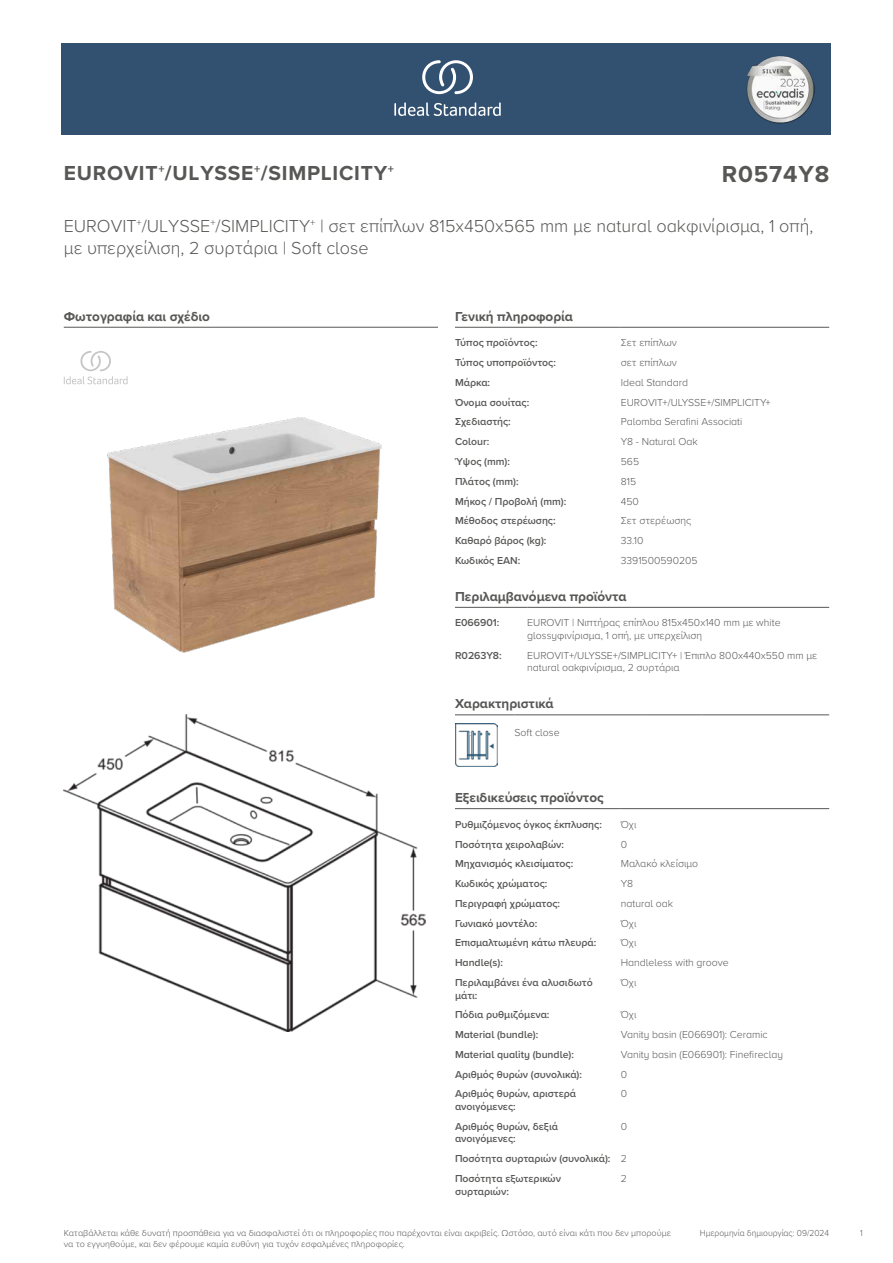
<style>
.page{position:relative;width:893px;height:1263px;background:#fff}
.page>*{position:absolute;margin:0;border:0;box-sizing:border-box;transform-origin:0 0}
.t1{font:700 24px "Proxima Nova A";letter-spacing:.035em;color:#575756}
.t2{font:700 21px "Proxima Nova A";letter-spacing:.035em;color:#575756}
.t3{font:300 18px/21.6px "Proxima Nova A";color:#575756}
.t4{font:700 13.5px "Proxima Nova A";color:#575756}
.t5{font:600 10.5px/12.6px "Proxima Nova A";color:#575756}
.t6{font:300 10.5px/12.6px "Proxima Nova A";color:#575756}
.t7{font:300 9px/10.8px "Proxima Nova A";color:#575756}
.t8{font:300 9px "Proxima Nova A";color:#575756;scale:.95 1}
.s1{font-weight:300}
</style>
<div class="page">
<div style="left:62px;top:43px;width:769px;height:91px;background:#325070"></div>
<hr style="left:455px;top:327px;width:166px;height:1px;background:#575756">
<hr style="left:621px;top:327px;width:208px;height:1px;background:#575756">
<hr style="left:455px;top:607px;width:72px;height:1px;background:#575756">
<hr style="left:527px;top:607px;width:302px;height:1px;background:#575756">
<hr style="left:455px;top:715px;width:59px;height:1px;background:#575756">
<hr style="left:514px;top:715px;width:128px;height:1px;background:#575756">
<hr style="left:642px;top:715px;width:60px;height:1px;background:#575756">
<hr style="left:702px;top:715px;width:127px;height:1px;background:#575756">
<img style="left:455px;top:723px;width:42px;height:43px">
<hr style="left:455px;top:808px;width:166px;height:1px;background:#575756">
<hr style="left:621px;top:808px;width:208px;height:1px;background:#575756">
<img style="left:64px;top:714px;width:361px;height:318px">
<hr style="left:64px;top:327px;width:374px;height:1px;background:#575756">
<svg style="left:64px;top:351px;width:64px;height:33px"></svg>
<img style="left:107px;top:417px;width:275px;height:236px">
<svg style="left:394px;top:102px;width:107px;height:14px"></svg>
<svg style="left:422px;top:60px;width:51px;height:34px"></svg>
<img style="left:746px;top:56px;width:68px;height:67px">
<h2 class="t2" style="left:64px;top:157px;width:332px">EUROVIT<sup>+</sup>/ULYSSE<sup>+</sup>/SIMPLICITY<sup>+</sup></h2>
<h1 class="t1" style="left:722px;top:156px;width:109px">R0574Y8</h1>
<h3 class="t3" style="left:64px;top:214px;width:751px">EUROVIT<sup>+</sup>/ULYSSE<sup>+</sup>/SIMPLICITY<sup>+</sup> | σετ επίπλων 815x450x565 mm με natural oakφινίρισμα, 1 οπή, με υπερχείλιση, 2 συρτάρια | Soft close</h3>
<p class="t4" style="left:64px;top:306px;width:148px">Φωτογραφία και σχέδιο</p>
<p class="t4" style="left:455px;top:306px;width:119px">Γενική πληροφορία</p>
<p class="t5" style="left:455px;top:336px;width:84px">Τύπος προϊόντος:</p>
<p class="t6" style="left:621px;top:336px;width:58px">Σετ επίπλων</p>
<p class="t5" style="left:455px;top:356px;width:102px">Τύπος υποπροϊόντος:</p>
<p class="t6" style="left:621px;top:356px;width:58px">σετ επίπλων</p>
<p class="t5" style="left:455px;top:376px;width:37px">Μάρκα:</p>
<p class="t6" style="left:621px;top:376px;width:69px">Ideal Standard</p>
<p class="t5" style="left:455px;top:396px;width:76px">Όνομα σουίτας:</p>
<p class="t6" style="left:621px;top:395px;width:151px">EUROVIT+/ULYSSE+/SIMPLICITY+</p>
<p class="t5" style="left:455px;top:415px;width:57px">Σχεδιαστής:</p>
<p class="t6" style="left:621px;top:415px;width:123px">Palomba Serafini Associati</p>
<p class="t5" style="left:455px;top:435px;width:36px">Colour:</p>
<p class="t6" style="left:621px;top:435px;width:78px">Y8 - Natural Oak</p>
<p class="t5" style="left:455px;top:455px;width:57px">Ύψος (mm):</p>
<p class="t6" style="left:621px;top:455px;width:20px">565</p>
<p class="t5" style="left:455px;top:475px;width:65px">Πλάτος (mm):</p>
<p class="t6" style="left:621px;top:474px;width:17px">815</p>
<p class="t5" style="left:455px;top:494px;width:113px">Μήκος / Προβολή (mm):</p>
<p class="t6" style="left:621px;top:494px;width:20px">450</p>
<p class="t5" style="left:455px;top:514px;width:102px">Μέθοδος στερέωσης:</p>
<p class="t6" style="left:621px;top:514px;width:72px">Σετ στερέωσης</p>
<p class="t5" style="left:455px;top:534px;width:93px">Καθαρό βάρος (kg):</p>
<p class="t6" style="left:621px;top:534px;width:24px">33.10</p>
<p class="t5" style="left:455px;top:554px;width:67px">Κωδικός EAN:</p>
<p class="t6" style="left:621px;top:553px;width:78px">3391500590205</p>
<p class="t4" style="left:455px;top:586px;width:173px">Περιλαμβανόμενα προϊόντα</p>
<p class="t5" style="left:455px;top:616px;width:46px">E066901:</p>
<p class="t6" style="left:527px;top:616px;width:255px">EUROVIT | Νιπτήρας επίπλου 815x450x140 mm με white glossyφινίρισμα, 1 οπή, με υπερχείλιση</p>
<p class="t5" style="left:455px;top:649px;width:48px">R0263Y8:</p>
<p class="t6" style="left:527px;top:648px;width:292px">EUROVIT+/ULYSSE+/SIMPLICITY+ | Έπιπλο 800x440x550 mm με natural oakφινίρισμα, 2 συρτάρια</p>
<p class="t4" style="left:455px;top:694px;width:100px">Χαρακτηριστικά</p>
<p class="t6" style="left:514px;top:726px;width:47px">Soft close</p>
<p class="t4" style="left:455px;top:788px;width:150px">Εξειδικεύσεις προϊόντος</p>
<p class="t5" style="left:455px;top:818px;width:148px">Ρυθμιζόμενος όγκος έκπλυσης:</p>
<p class="t6" style="left:621px;top:817px;width:17px">Όχι</p>
<p class="t5" style="left:455px;top:837px;width:110px">Ποσότητα χειρολαβών:</p>
<p class="t6" style="left:621px;top:837px;width:8px">0</p>
<p class="t5" style="left:455px;top:857px;width:120px">Μηχανισμός κλεισίματος:</p>
<p class="t6" style="left:621px;top:857px;width:79px">Μαλακό κλείσιμο</p>
<p class="t5" style="left:455px;top:877px;width:94px">Κωδικός χρώματος:</p>
<p class="t6" style="left:621px;top:877px;width:14px">Y8</p>
<p class="t5" style="left:455px;top:897px;width:107px">Περιγραφή χρώματος:</p>
<p class="t6" style="left:621px;top:896px;width:54px">natural oak</p>
<p class="t5" style="left:455px;top:916px;width:84px">Γωνιακό μοντέλο:</p>
<p class="t6" style="left:621px;top:916px;width:17px">Όχι</p>
<p class="t5" style="left:455px;top:936px;width:143px">Επισμαλτωμένη κάτω πλευρά:</p>
<p class="t6" style="left:621px;top:936px;width:17px">Όχι</p>
<p class="t5" style="left:455px;top:956px;width:49px">Handle(s):</p>
<p class="t6" style="left:621px;top:956px;width:110px">Handleless with groove</p>
<p class="t5" style="left:455px;top:976px;width:139px">Περιλαμβάνει ένα αλυσιδωτό μάτι:</p>
<p class="t6" style="left:621px;top:975px;width:17px">Όχι</p>
<p class="t5" style="left:455px;top:1008px;width:96px">Πόδια ρυθμιζόμενα:</p>
<p class="t6" style="left:621px;top:1008px;width:17px">Όχι</p>
<p class="t5" style="left:455px;top:1028px;width:85px">Material (bundle):</p>
<p class="t6" style="left:621px;top:1028px;width:148px">Vanity basin (E066901): Ceramic</p>
<p class="t5" style="left:455px;top:1048px;width:121px">Material quality (bundle):</p>
<p class="t6" style="left:621px;top:1047px;width:164px">Vanity basin (E066901): Finefireclay</p>
<p class="t5" style="left:455px;top:1067px;width:129px">Αριθμός θυρών (συνολικά):</p>
<p class="t6" style="left:621px;top:1067px;width:8px">0</p>
<p class="t5" style="left:455px;top:1087px;width:123px">Αριθμός θυρών, αριστερά ανοιγόμενες:</p>
<p class="t6" style="left:621px;top:1087px;width:8px">0</p>
<p class="t5" style="left:455px;top:1120px;width:104px">Αριθμός θυρών, δεξιά ανοιγόμενες:</p>
<p class="t6" style="left:621px;top:1119px;width:8px">0</p>
<p class="t5" style="left:455px;top:1148px;width:173px;line-height:19.8px">Ποσότητα συρταριών (συνολικά): <span class="s1">2<br></span>Ποσότητα εξωτερικών</p>
<p class="t5" style="left:455px;top:1184px;width:55px">συρταριών:</p>
<p class="t6" style="left:621px;top:1171px;width:8px">2</p>
<p class="t7" style="left:64px;top:1227px;width:609px">Καταβάλλεται κάθε δυνατή προσπάθεια για να διασφαλιστεί ότι οι πληροφορίες που παρέχονται είναι ακριβείς. Ωστόσο, αυτό είναι κάτι που δεν μπορούμε να το εγγυηθούμε, και δεν φέρουμε καμία ευθύνη για τυχόν εσφαλμένες πληροφορίες.</p>
<p class="t8" style="left:700px;top:1226px;width:138px">Ημερομηνία δημιουργίας: 09/2024</p>
<p class="t8" style="left:860px;top:1226px;width:4px">1</p>
</div>
